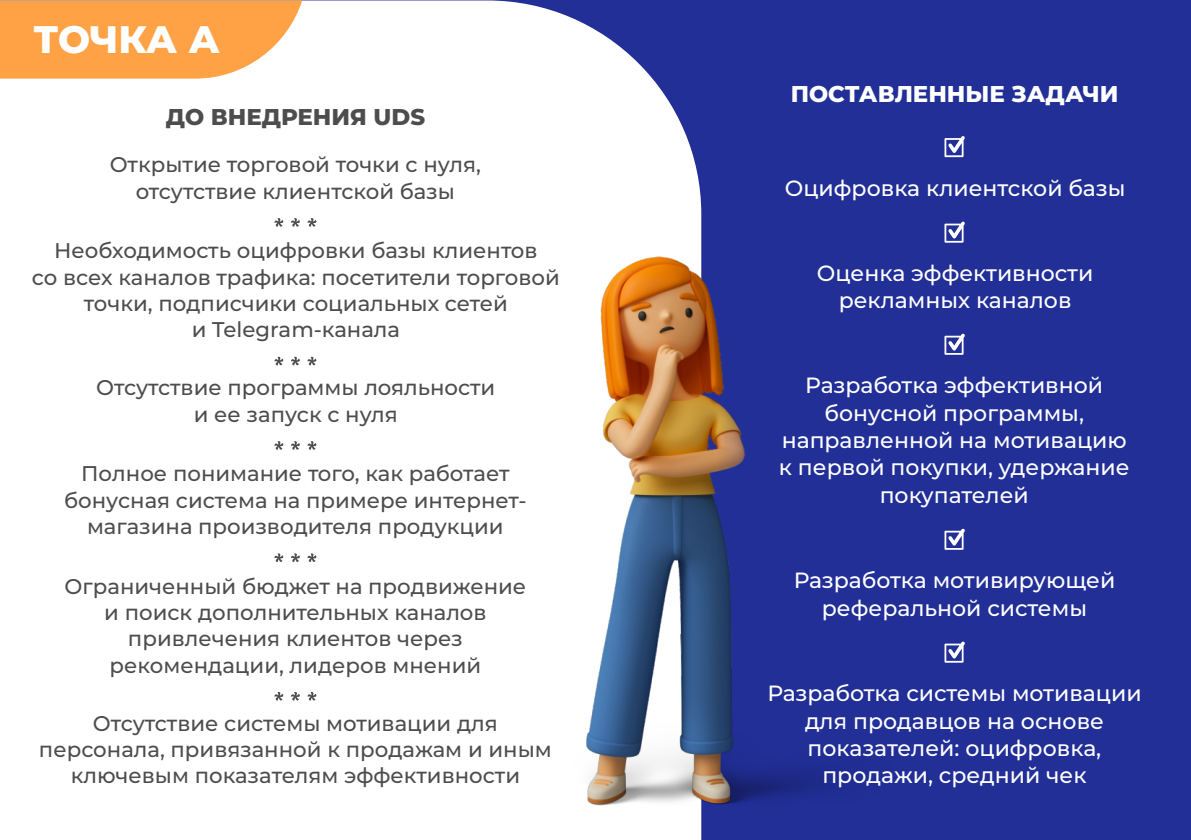
<style>
.page{position:relative;width:1191px;height:840px;background:#fff}
.page>*{position:absolute;margin:0;border:0;box-sizing:border-box;transform-origin:0 0}
.t1{font:800 38.2px "Montserrat";letter-spacing:-.01em;color:#fff}
.t2{font:800 22.8px "Montserrat";color:#fff}
.t3{font:800 22.8px "Montserrat";color:#4d4d4d}
.t4{font:500 22px/27.4px "Montserrat";color:#fff;text-align:center}
.t5{font:500 21.2px/26.4px "Montserrat";color:#4d4d4d;text-align:center}
</style>
<div class="page">
<div style="left:0;top:0;width:1190px;height:839px;background:#212f97"></div>
<div style="left:0;top:0;width:701px;height:839px;background:#fff"></div>
<img style="left:567px;top:243px;width:397px;height:587px">
<svg style="left:0;top:0;width:302px;height:79px;background:#feaa58"></svg>
<svg style="left:274px;top:356px;width:42px;height:9px"></svg>
<svg style="left:274px;top:218px;width:42px;height:9px"></svg>
<svg style="left:274px;top:441px;width:42px;height:8px"></svg>
<svg style="left:274px;top:553px;width:42px;height:8px"></svg>
<svg style="left:274px;top:691px;width:42px;height:9px"></svg>
<svg style="left:944px;top:136px;width:21px;height:21px"></svg>
<svg style="left:944px;top:221px;width:21px;height:21px"></svg>
<svg style="left:944px;top:333px;width:21px;height:21px"></svg>
<svg style="left:944px;top:528px;width:21px;height:21px"></svg>
<svg style="left:944px;top:641px;width:21px;height:21px"></svg>
<h1 class="t1" style="left:33px;top:16px;width:188px">ТОЧКА А</h1>
<p class="t3" style="left:166px;top:103px;width:261px">ДО ВНЕДРЕНИЯ UDS</p>
<p class="t5" style="left:110px;top:151px;width:372px">Открытие торговой точки с нуля, отсутствие клиентской базы</p>
<p class="t5" style="left:32px;top:237px;width:529px">Необходимость оцифровки базы клиентов<br>со всех каналов трафика: посетители торговой точки, подписчики социальных сетей<br>и Telegram-канала</p>
<p class="t5" style="left:96px;top:374px;width:400px">Отсутствие программы лояльности и ее запуск с нуля</p>
<p class="t5" style="left:64px;top:460px;width:464px">Полное понимание того, как работает бонусная система на примере интернет&shy;магазина производителя продукции</p>
<p class="t5" style="left:65px;top:572px;width:463px">Ограниченный бюджет на продвижение и поиск дополнительных каналов привлечения клиентов через рекомендации, лидеров мнений</p>
<p class="t5" style="left:39px;top:709px;width:514px">Отсутствие системы мотивации для персонала, привязанной к продажам и иным ключевым показателям эффективности</p>
<p class="t2" style="left:790px;top:80px;width:329px">ПОСТАВЛЕННЫЕ ЗАДАЧИ</p>
<p class="t4" style="left:784px;top:174px;width:342px">Оцифровка клиентской базы</p>
<p class="t4" style="left:817px;top:259px;width:278px">Оценка эффективности рекламных каналов</p>
<p class="t4" style="left:779px;top:371px;width:352px">Разработка эффективной бонусной программы, направленной на мотивацию к первой покупки, удержание покупателей</p>
<p class="t4" style="left:793px;top:566px;width:323px">Разработка мотивирующей реферальной системы</p>
<p class="t4" style="left:767px;top:679px;width:376px">Разработка системы мотивации для продавцов на основе показателей: оцифровка, продажи, средний чек</p>
</div>
